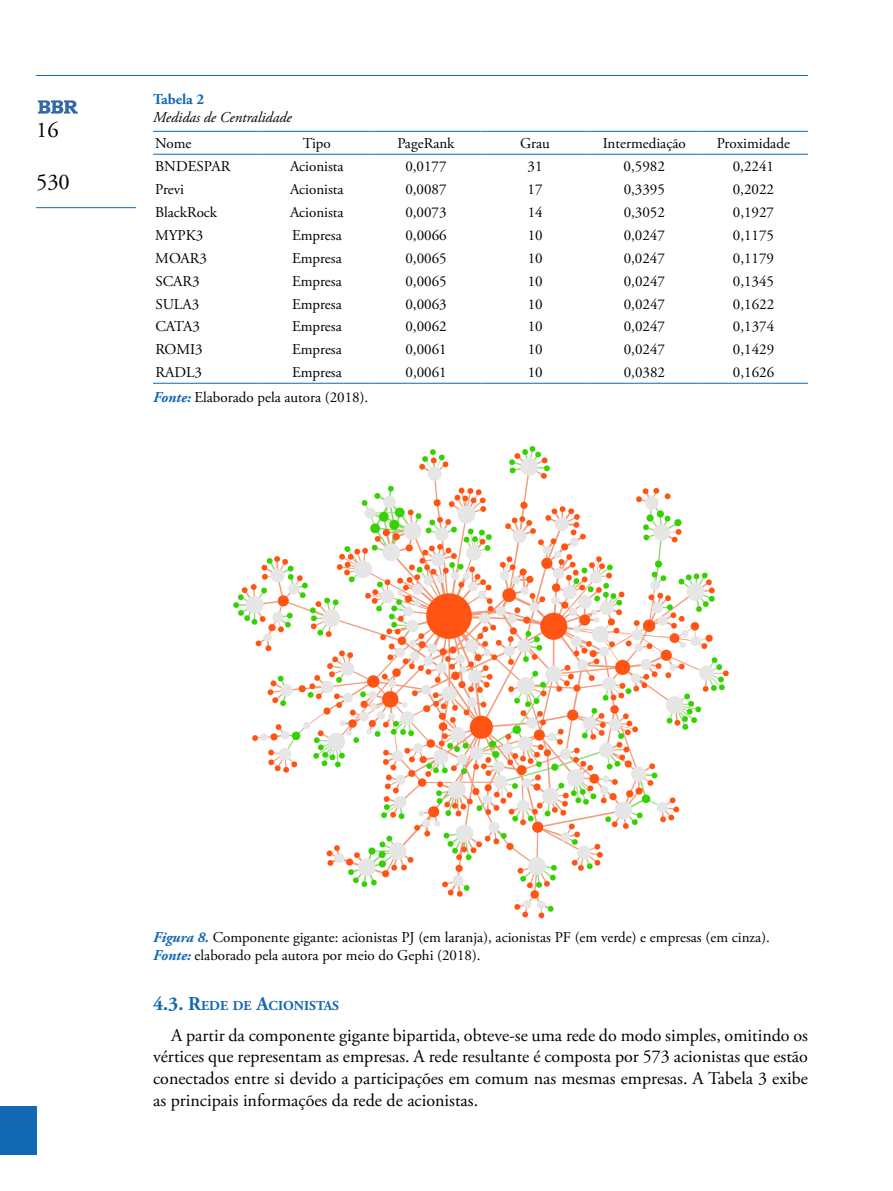
<style>
.page{position:relative;width:893px;height:1191px;background:#fff}
.page>*{position:absolute;margin:0;border:0;box-sizing:border-box;transform-origin:0 0}
.t1{font:22.5px "Adobe Garamond Pro";color:#000}
.t2{font:18px/21.8px "Adobe Garamond Pro";color:#000;text-align:justify}
.t3{font:15px/18px "Adobe Garamond Pro";color:#000}
.t4{font:italic 15px "Adobe Garamond Pro";color:#000}
.t5{font:700 15px "Adobe Garamond Pro";color:#1268b3}
.t6{font:700 13.65px "Adobe Garamond Pro";color:#1268b3}
.s1{font-weight:700;font-style:italic;color:#1268b3}
.s2{font-size:19.5px}
</style>
<div class="page">
<hr style="left:36px;top:75px;width:772px;height:1px;background:#1268b3">
<div style="left:0;top:1106px;width:36px;height:48px;background:#1268b3"></div>
<hr style="left:36px;top:207px;width:100px;height:1px;background:#1268b3">
<svg style="left:38px;top:100px;width:40px;height:14px"></svg>
<hr style="left:153px;top:154px;width:109px;height:1px;background:#1268b3">
<hr style="left:262px;top:154px;width:109px;height:1px;background:#1268b3">
<hr style="left:371px;top:154px;width:109px;height:1px;background:#1268b3">
<hr style="left:480px;top:154px;width:110px;height:1px;background:#1268b3">
<hr style="left:590px;top:154px;width:109px;height:1px;background:#1268b3">
<hr style="left:699px;top:154px;width:109px;height:1px;background:#1268b3">
<hr style="left:153px;top:131px;width:109px;height:1px;background:#1268b3">
<hr style="left:262px;top:131px;width:109px;height:1px;background:#1268b3">
<hr style="left:371px;top:131px;width:109px;height:1px;background:#1268b3">
<hr style="left:480px;top:131px;width:110px;height:1px;background:#1268b3">
<hr style="left:590px;top:131px;width:109px;height:1px;background:#1268b3">
<hr style="left:699px;top:131px;width:109px;height:1px;background:#1268b3">
<hr style="left:153px;top:383px;width:109px;height:1px;background:#1268b3">
<hr style="left:262px;top:383px;width:109px;height:1px;background:#1268b3">
<hr style="left:371px;top:383px;width:109px;height:1px;background:#1268b3">
<hr style="left:480px;top:383px;width:110px;height:1px;background:#1268b3">
<hr style="left:590px;top:383px;width:109px;height:1px;background:#1268b3">
<hr style="left:699px;top:383px;width:109px;height:1px;background:#1268b3">
<img style="left:233px;top:446px;width:496px;height:473px">
<h1 class="t1" style="left:36px;top:116px;width:24px">16</h1>
<h1 class="t1" style="left:36px;top:169px;width:35px">530</h1>
<p class="t5" style="left:153px;top:91px;width:53px">Tabela 2</p>
<p class="t4" style="left:153px;top:109px;width:140px">Medidas de Centralidade</p>
<p class="t3" style="left:155px;top:135px;width:38px">Nome</p>
<p class="t3" style="left:303px;top:135px;width:30px">Tipo</p>
<p class="t3" style="left:397px;top:135px;width:59px">PageRank</p>
<p class="t3" style="left:520px;top:135px;width:31px">Grau</p>
<p class="t3" style="left:603px;top:135px;width:84px">Intermediação</p>
<p class="t3" style="left:717px;top:135px;width:75px">Proximidade</p>
<p class="t3" style="left:155px;top:158px;width:77px">BNDESPAR</p>
<p class="t3" style="left:290px;top:158px;width:55px">Acionista</p>
<p class="t3" style="left:405px;top:158px;width:43px">0,0177</p>
<p class="t3" style="left:528px;top:158px;width:16px">31</p>
<p class="t3" style="left:624px;top:158px;width:43px">0,5982</p>
<p class="t3" style="left:733px;top:158px;width:43px">0,2241</p>
<p class="t3" style="left:155px;top:181px;width:30px">Previ</p>
<p class="t3" style="left:290px;top:181px;width:55px">Acionista</p>
<p class="t3" style="left:405px;top:181px;width:43px">0,0087</p>
<p class="t3" style="left:528px;top:181px;width:16px">17</p>
<p class="t3" style="left:624px;top:181px;width:43px">0,3395</p>
<p class="t3" style="left:733px;top:181px;width:43px">0,2022</p>
<p class="t3" style="left:155px;top:204px;width:63px">BlackRock</p>
<p class="t3" style="left:290px;top:204px;width:55px">Acionista</p>
<p class="t3" style="left:405px;top:204px;width:43px">0,0073</p>
<p class="t3" style="left:528px;top:204px;width:16px">14</p>
<p class="t3" style="left:624px;top:204px;width:43px">0,3052</p>
<p class="t3" style="left:733px;top:204px;width:43px">0,1927</p>
<p class="t3" style="left:155px;top:227px;width:50px">MYPK3</p>
<p class="t3" style="left:292px;top:227px;width:51px">Empresa</p>
<p class="t3" style="left:405px;top:227px;width:43px">0,0066</p>
<p class="t3" style="left:528px;top:227px;width:16px">10</p>
<p class="t3" style="left:624px;top:227px;width:43px">0,0247</p>
<p class="t3" style="left:733px;top:227px;width:43px">0,1175</p>
<p class="t3" style="left:155px;top:250px;width:53px">MOAR3</p>
<p class="t3" style="left:292px;top:250px;width:51px">Empresa</p>
<p class="t3" style="left:405px;top:250px;width:43px">0,0065</p>
<p class="t3" style="left:528px;top:250px;width:16px">10</p>
<p class="t3" style="left:624px;top:250px;width:43px">0,0247</p>
<p class="t3" style="left:733px;top:250px;width:43px">0,1179</p>
<p class="t3" style="left:155px;top:272px;width:46px">SCAR3</p>
<p class="t3" style="left:292px;top:272px;width:51px">Empresa</p>
<p class="t3" style="left:405px;top:272px;width:43px">0,0065</p>
<p class="t3" style="left:528px;top:272px;width:16px">10</p>
<p class="t3" style="left:624px;top:272px;width:43px">0,0247</p>
<p class="t3" style="left:733px;top:272px;width:43px">0,1345</p>
<p class="t3" style="left:155px;top:295px;width:45px">SULA3</p>
<p class="t3" style="left:292px;top:295px;width:51px">Empresa</p>
<p class="t3" style="left:405px;top:295px;width:43px">0,0063</p>
<p class="t3" style="left:528px;top:295px;width:16px">10</p>
<p class="t3" style="left:624px;top:295px;width:43px">0,0247</p>
<p class="t3" style="left:733px;top:295px;width:43px">0,1622</p>
<p class="t3" style="left:155px;top:318px;width:46px">CATA3</p>
<p class="t3" style="left:292px;top:318px;width:51px">Empresa</p>
<p class="t3" style="left:405px;top:318px;width:43px">0,0062</p>
<p class="t3" style="left:528px;top:318px;width:16px">10</p>
<p class="t3" style="left:624px;top:318px;width:43px">0,0247</p>
<p class="t3" style="left:733px;top:318px;width:43px">0,1374</p>
<p class="t3" style="left:155px;top:341px;width:49px">ROMI3</p>
<p class="t3" style="left:292px;top:341px;width:51px">Empresa</p>
<p class="t3" style="left:405px;top:341px;width:43px">0,0061</p>
<p class="t3" style="left:528px;top:341px;width:16px">10</p>
<p class="t3" style="left:624px;top:341px;width:43px">0,0247</p>
<p class="t3" style="left:733px;top:341px;width:43px">0,1429</p>
<p class="t3" style="left:155px;top:364px;width:48px">RADL3</p>
<p class="t3" style="left:292px;top:364px;width:51px">Empresa</p>
<p class="t3" style="left:405px;top:364px;width:43px">0,0061</p>
<p class="t3" style="left:528px;top:364px;width:16px">10</p>
<p class="t3" style="left:624px;top:364px;width:43px">0,0382</p>
<p class="t3" style="left:733px;top:364px;width:43px">0,1626</p>
<p class="t3" style="left:153px;top:388px;width:217px"><span class="s1">Fonte:</span> Elaborado pela autora (2018).</p>
<p class="t3" style="left:153px;top:928px;width:618px"><span class="s1">Figura 8.</span> Componente gigante: acionistas PJ (em laranja), acionistas PF (em verde) e empresas (em cinza).<br><span class="s1">Fonte:</span> elaborado pela autora por meio do Gephi (2018).</p>
<p class="t6" style="left:153px;top:998px;width:188px"><span class="s2">4.3. R</span>EDE DE <span class="s2">A</span>CIONISTAS</p>
<p class="t2" style="left:153px;top:1024px;width:656px;text-indent:18px">A partir da componente gigante bipartida, obteve-se uma rede do modo simples, omitindo os vértices que representam as empresas. A rede resultante é composta por 573 acionistas que estão conectados entre si devido a participações em comum nas mesmas empresas. A Tabela 3 exibe as principais informações da rede de acionistas.</p>
</div>
